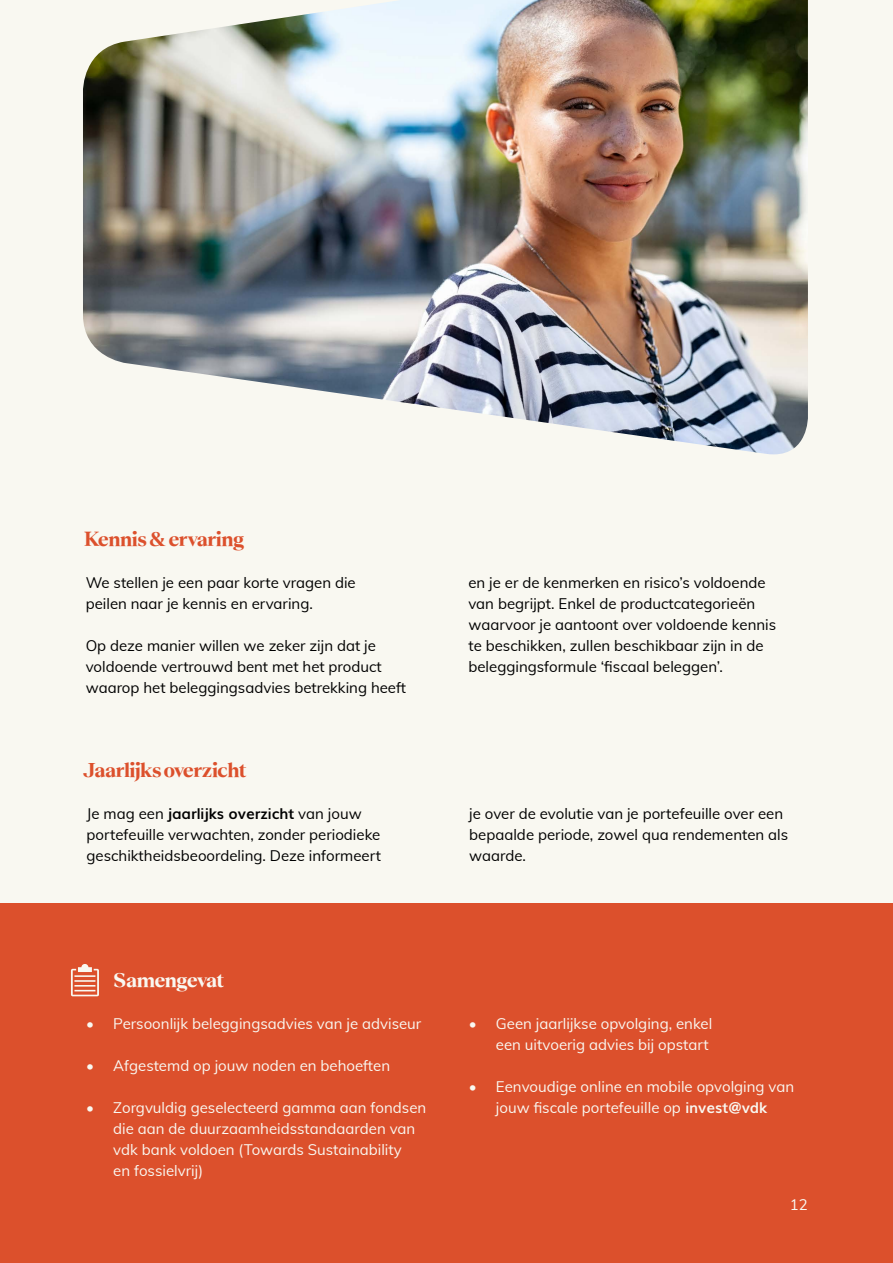
<style>
.page{position:relative;width:893px;height:1263px;background:#f9f8f1}
.page>*{position:absolute;margin:0;border:0;box-sizing:border-box;transform-origin:0 0}
.t1{font:700 21px "Teodor";letter-spacing:-.02em;color:#dc502c}
.t2{font:700 21px "Teodor";letter-spacing:-.02em;color:#f9f8f1}
.t3{font:15px/21px "Muli";color:#000}
.t4{font:15px/21px "Muli";color:#f9f8f1}
.s1{font-weight:700}
</style>
<div class="page">
<div style="left:0;top:903px;width:893px;height:360px;background:#dc502c"></div>
<img style="left:83px;top:0;width:725px;height:454px">
<svg style="left:71px;top:964px;width:28px;height:32px"></svg>
<h1 class="t1" style="left:84px;top:523px;width:162px">Kennis &amp; ervaring</h1>
<p class="t3" style="left:86px;top:571px;width:272px">We stellen je een paar korte vragen die peilen naar je kennis en ervaring.</p>
<p class="t3" style="left:86px;top:634px;width:322px">Op deze manier willen we zeker zijn dat je voldoende vertrouwd bent met het product waarop het beleggingsadvies betrekking heeft</p>
<h1 class="t1" style="left:83px;top:754px;width:165px">Jaarlijks overzicht</h1>
<p class="t3" style="left:468px;top:571px;width:309px">en je er de kenmerken en risico’s voldoende van begrijpt. Enkel de productcategorieën waarvoor je aantoont over voldoende kennis te beschikken, zullen beschikbaar zijn in de beleggingsformule ‘fiscaal beleggen’.</p>
<p class="t3" style="left:87px;top:802px;width:296px">Je mag een <span class="s1">jaarlijks overzicht</span> van jouw portefeuille verwachten, zonder periodieke geschiktheidsbeoordeling. Deze informeert</p>
<p class="t3" style="left:469px;top:802px;width:320px">je over de evolutie van je portefeuille over een bepaalde periode, zowel qua rendementen als waarde.</p>
<h1 class="t2" style="left:113px;top:964px;width:113px">Samengevat</h1>
<p class="t4" style="left:86px;top:1012px;width:337px">• Persoonlijk beleggingsadvies van je adviseur</p>
<p class="t4" style="left:86px;top:1054px;width:305px">• Afgestemd op jouw noden en behoeften</p>
<p class="t4" style="left:113px;top:1096px;width:315px;text-indent:-27px">• Zorgvuldig geselecteerd gamma aan fondsen die aan de duurzaamheidsstandaarden van vdk bank voldoen (Towards Sustainability<br>en fossielvrij)</p>
<p class="t4" style="left:469px;top:1012px;width:245px;text-align:right">• Geen jaarlijkse opvolging, enkel een uitvoerig advies bij opstart</p>
<p class="t4" style="left:469px;top:1075px;width:327px;text-align:center">• Eenvoudige online en mobile opvolging van jouw fiscale portefeuille op <span class="s1">invest@vdk</span></p>
<p class="t4" style="left:790px;top:1194px;width:19px">12</p>
</div>
